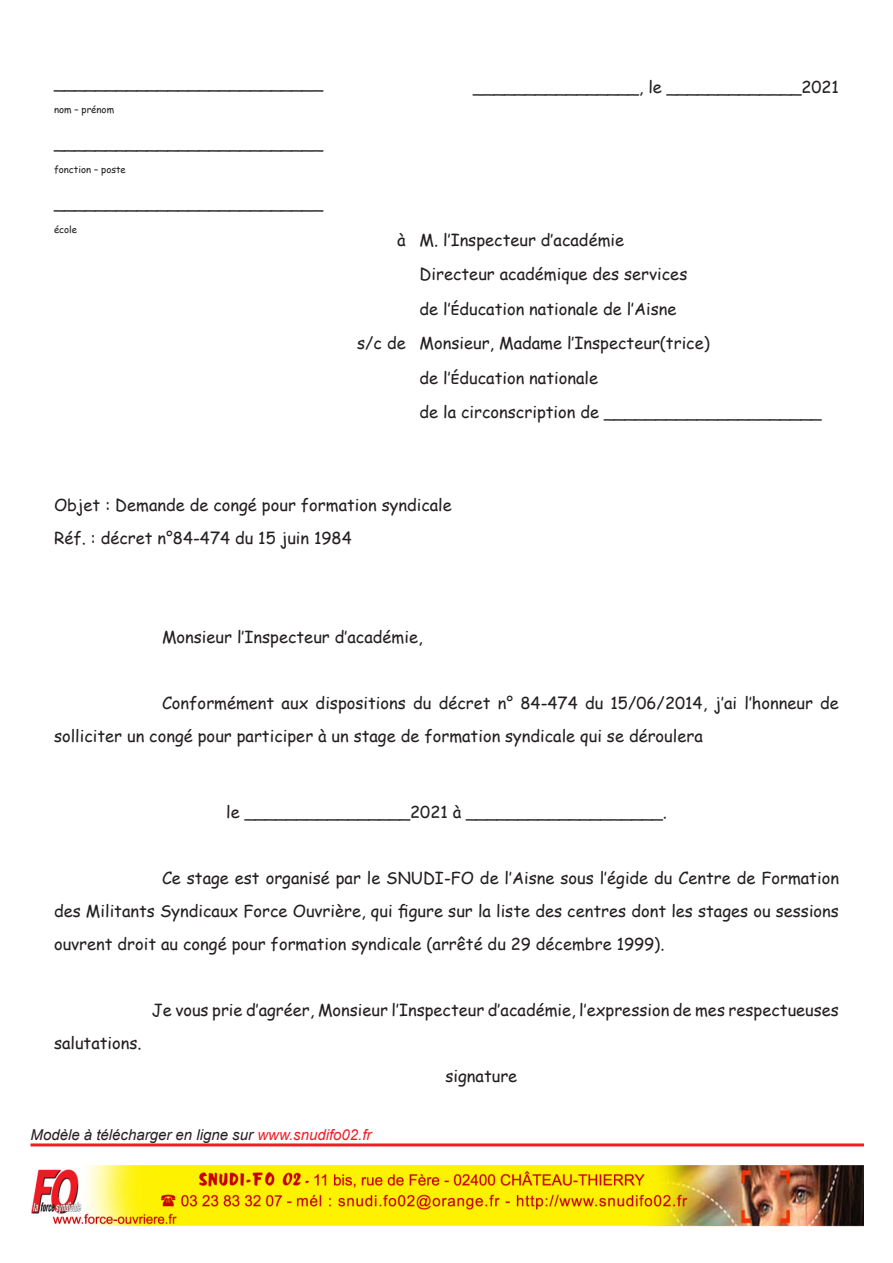
<style>
.page{position:relative;width:893px;height:1263px;background:#fff}
.page>*{position:absolute;margin:0;border:0;box-sizing:border-box;transform-origin:0 0}
.t1{font:16.5px/33px "Comic Sans MS";color:#231f20}
.t2{font:italic 15px "Arial";color:#231f20}
.t3{font:9.6px "Comic Sans MS";color:#231f20}
.s1{color:#ec2027}
</style>
<div class="page">
<hr style="left:31px;top:1143px;width:833px;height:3px;background:#ec2027">
<img style="left:31px;top:1165px;width:833px;height:62px">
<p class="t1" style="left:54px;top:66px;width:270px">__________________________</p>
<p class="t3" style="left:54px;top:103px;width:62px">nom – prénom</p>
<p class="t1" style="left:54px;top:126px;width:270px">__________________________</p>
<p class="t3" style="left:54px;top:163px;width:73px">fonction – poste</p>
<p class="t1" style="left:54px;top:186px;width:270px">__________________________</p>
<p class="t3" style="left:54px;top:223px;width:25px">école</p>
<p class="t1" style="left:473px;top:70px;width:367px">________________, le _____________2021</p>
<p class="t1" style="left:397px;top:223px;width:10px">à</p>
<p class="t1" style="left:357px;top:326px;width:50px">s/c de</p>
<p class="t1" style="left:420px;top:223px;width:206px">M. l’Inspecteur d’académie</p>
<p class="t1" style="left:420px;top:256px;width:269px;line-height:34.5px">Directeur académique des services de l’éducation nationale de l’Aisne</p>
<p class="t1" style="left:420px;top:326px;width:292px">Monsieur, Madame l’Inspecteur(trice)</p>
<p class="t1" style="left:420px;top:360px;width:403px;line-height:34.5px">de l’éducation nationale<br>de la circonscription de _____________________</p>
<p class="t1" style="left:54px;top:488px;width:399px">Objet : Demande de congé pour formation syndicale</p>
<p class="t1" style="left:54px;top:521px;width:299px">Réf. : décret n°84-474 du 15 juin 1984</p>
<p class="t1" style="left:162px;top:620px;width:262px">Monsieur l’Inspecteur d’académie,</p>
<p class="t1" style="left:54px;top:686px;width:786px;text-indent:108px">Conformément aux dispositions du décret n° 84-474 du 15/06/2014, j’ai l’honneur de solliciter un congé pour participer à un stage de formation syndicale qui se déroulera</p>
<p class="t1" style="left:226px;top:795px;width:442px">le ________________2021 à ___________________.</p>
<p class="t1" style="left:54px;top:861px;width:786px;text-align:justify;text-indent:108px">Ce stage est organisé par le SNUDI-FO de l’Aisne sous l’égide du Centre de Formation des Militants Syndicaux Force Ouvrière, qui figure sur la liste des centres dont les stages ou sessions ouvrent droit au congé pour formation syndicale (arrêté du 29 décembre 1999).</p>
<p class="t1" style="left:54px;top:1026px;width:89px">salutations.</p>
<p class="t1" style="left:152px;top:993px;width:689px">Je vous prie d’agréer, Monsieur l’Inspecteur d’académie, l’expression de mes respectueuses</p>
<p class="t1" style="left:446px;top:1059px;width:73px">signature</p>
<p class="t2" style="left:31px;top:1125px;width:343px">Modèle à télécharger en ligne sur <span class="s1">www.snudifo02.fr</span></p>
</div>
